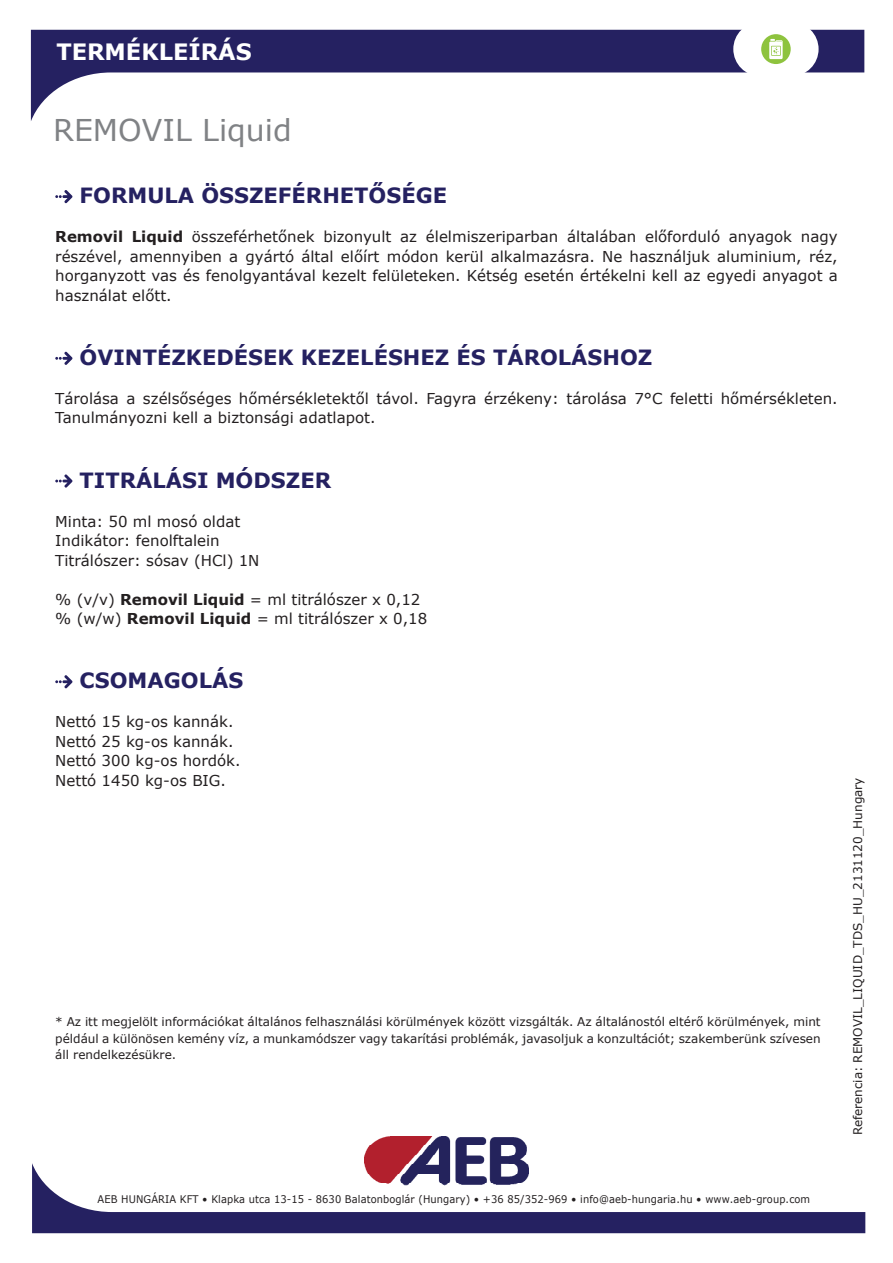
<style>
.page{position:relative;width:893px;height:1263px;background:#fff}
.page>*{position:absolute;margin:0;border:0;box-sizing:border-box;transform-origin:0 0}
.t1{font:30px "Verdana";color:#808285}
.t2{font:700 22.5px "Verdana";color:#fff}
.t3{font:700 21px "Verdana";color:#252161}
.t4{font:15px/19.5px "Verdana";color:#231f20}
.t5{font:12px/16.5px "Verdana";color:#231f20;text-align:justify}
.t6{font:10.5px "Verdana";letter-spacing:.01em;color:#231f20;scale:.94 1}
.s1{font-weight:700}
</style>
<div class="page">
<svg style="left:31px;top:30px;width:833px;height:91px"></svg>
<svg style="left:32px;top:1163px;width:833px;height:70px"></svg>
<img style="left:364px;top:1136px;width:165px;height:49px">
<div style="left:733px;top:22px;width:86px;height:54px;background:#fff;border-radius:27px"></div>
<div style="left:761px;top:34px;width:30px;height:30px;background:#8ec33e;border-radius:50%"></div>
<svg style="left:769px;top:39px;width:14px;height:20px"></svg>
<svg style="left:55px;top:190px;width:17px;height:13px"></svg>
<svg style="left:55px;top:352px;width:17px;height:13px"></svg>
<svg style="left:55px;top:474px;width:17px;height:14px"></svg>
<svg style="left:55px;top:675px;width:17px;height:13px"></svg>
<h2 class="t2" style="left:56px;top:36px;width:197px">TERMÉKLEÍRÁS</h2>
<h1 class="t1" style="left:53px;top:110px;width:240px">REMOVIL Liquid</h1>
<h3 class="t3" style="left:80px;top:181px;width:369px">FORMULA ÖSSZEFÉRHETŐSÉGE</h3>
<p class="t4" style="left:55px;top:227px;width:784px;text-align:justify"><span class="s1">Removil Liquid</span> összeférhetőnek bizonyult az élelmiszeriparban általában előforduló anyagok nagy részével, amennyiben a gyártó által előírt módon kerül alkalmazásra. Ne használjuk aluminium, réz, horganyzott vas és fenolgyantával kezelt felületeken. Kétség esetén értékelni kell az egyedi anyagot a használat előtt.</p>
<h3 class="t3" style="left:80px;top:342px;width:574px">ÓVINTÉZKEDÉSEK KEZELÉSHEZ ÉS TÁROLÁSHOZ</h3>
<p class="t4" style="left:55px;top:388px;width:784px">Tárolása a szélsőséges hőmérsékletektől távol. Fagyra érzékeny: tárolása 7°C feletti hőmérsékleten.<br>Tanulmányozni kell a biztonsági adatlapot.</p>
<h3 class="t3" style="left:80px;top:465px;width:253px">TITRÁLÁSI MÓDSZER</h3>
<p class="t4" style="left:55px;top:511px;width:206px">Minta: 50 ml mosó oldat<br>Indikátor: fenolftalein<br>Titrálószer: sósav (HCl) 1N</p>
<p class="t4" style="left:55px;top:589px;width:373px">% (v/v) <span class="s1">Removil Liquid</span> = ml titrálószer x 0,12 % (w/w) <span class="s1">Removil Liquid</span> = ml titrálószer x 0,18</p>
<h3 class="t3" style="left:80px;top:666px;width:165px">CSOMAGOLÁS</h3>
<p class="t4" style="left:55px;top:712px;width:187px">Nettó 15 kg-os kannák.<br>Nettó 25 kg-os kannák.<br>Nettó 300 kg-os hordók.<br>Nettó 1450 kg-os BIG.</p>
<p class="t5" style="left:55px;top:1013px;width:767px">* Az itt megjelölt információkat általános felhasználási körülmények között vizsgálták. Az általánostól eltérő körülmények, mint például a különösen kemény víz, a munkamódszer vagy takarítási problémák, javasoljuk a konzultációt; szakemberünk szívesen áll rendelkezésükre.</p>
<p class="t5" style="left:849px;top:1135px;width:359px;rotate:-90deg">Referencia: REMOVIL_LIQUID_TDS_HU_2131120_Hungary</p>
<p class="t6" style="left:98px;top:1192px;width:760px">AEB HUNGÁRIA KFT • Klapka utca 13-15 - 8630 Balatonboglár (Hungary) • +36 85/352-969 • info@aeb-hungaria.hu • www.aeb-group.com</p>
</div>
